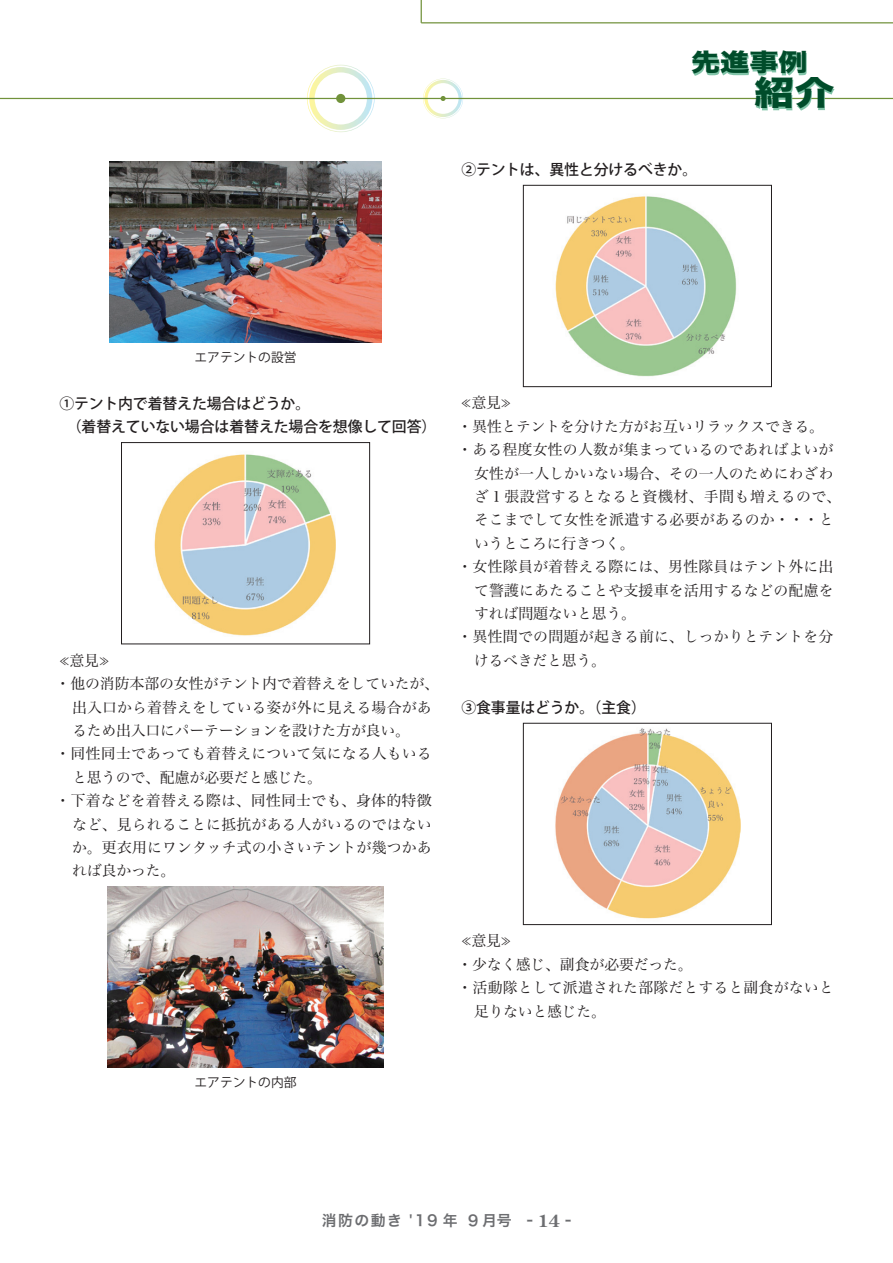
<style>
.page{position:relative;width:893px;height:1263px;background:#fff}
.page>*{position:absolute;margin:0;border:0;box-sizing:border-box;transform-origin:0 0}
.t1{font:33.3px "Hira Kaku Std N W8";color:#004c2a;scale:1.21 1}
.t2{font:24.15px "Hira Kaku Std N W8";color:#004c2a;scale:1.21 1}
.t3{font:14.85px "Hira Min Pro N W3";letter-spacing:.005em;color:#231f20}
.t4{font:14.85px "Hira Min Pro N W3";letter-spacing:-.015em;color:#231f20}
.t5{font:500 14.85px/23.4px "Koz Go Pr 6 N";letter-spacing:-.01em;color:#231f20}
.t6{font:14.85px "Hira Min Pro N W3";letter-spacing:.03em;color:#231f20}
.t7{font:14.85px "Hira Kaku Pro W6";letter-spacing:.1em;color:#6c6d70}
.t8{font:14.85px "Hira Min Pro N W3";letter-spacing:-.02em;color:#231f20}
.t9{font:12.75px "Koz Go Pro";color:#231f20}
.s1{font-family:"Century Old Style Std";font-weight:700;font-size:16.95px}
</style>
<div class="page">
<img style="left:109px;top:162px;width:273px;height:180px">
<img style="left:107px;top:887px;width:277px;height:180px">
<img style="left:154px;top:454px;width:182px;height:182px">
<div style="left:121px;top:442px;width:249px;height:202px;border:1px solid #231f20"></div>
<img style="left:555px;top:196px;width:182px;height:181px">
<div style="left:523px;top:185px;width:249px;height:202px;border:1px solid #231f20"></div>
<img style="left:555px;top:728px;width:186px;height:191px">
<div style="left:523px;top:723px;width:249px;height:202px;border:1px solid #231f20"></div>
<svg style="left:307px;top:65px;width:68px;height:67px"></svg>
<hr style="left:421px;top:22px;width:472px;height:1px;background:#71923b">
<div style="left:336px;top:94px;width:9px;height:9px;background:#71923b;border-radius:50%"></div>
<svg style="left:423px;top:79px;width:40px;height:39px"></svg>
<hr style="left:0;top:98px;width:893px;height:1px;background:#71923b">
<svg style="left:421px;top:0;width:1px;height:23px"></svg>
<svg style="left:692px;top:53px;width:142px;height:58px"></svg>
<h2 class="t2" style="left:691px;top:49px;width:98px">先進事例</h2>
<h1 class="t1" style="left:754px;top:74px;width:68px">紹介</h1>
<p class="t5" style="left:461px;top:158px;width:237px">②テントは、異性と分けるべきか。</p>
<p class="t9" style="left:195px;top:349px;width:104px">エアテントの設営</p>
<p class="t5" style="left:59px;top:392px;width:378px">①テント内で着替えた場合はどうか。<br>　（着替えていない場合は着替えた場合を想像して回答）</p>
<p class="t3" style="left:59px;top:648px;width:51px">≪意見≫</p>
<p class="t3" style="left:56px;top:671px;width:385px">・他の消防本部の女性がテント内で着替えをしていたが、</p>
<p class="t3" style="left:72px;top:694px;width:361px">出入口から着替えをしている姿が外に見える場合があ</p>
<p class="t4" style="left:72px;top:718px;width:340px">るため出入口にパーテーションを設けた方が良い。</p>
<p class="t3" style="left:56px;top:741px;width:378px">・同性同士であっても着替えについて気になる人もいる</p>
<p class="t4" style="left:72px;top:764px;width:252px">と思うので、配慮が必要だと感じた。</p>
<p class="t3" style="left:56px;top:788px;width:377px">・下着などを着替える際は、同性同士でも、身体的特徴</p>
<p class="t3" style="left:72px;top:811px;width:361px">など、見られることに抵抗がある人がいるのではない</p>
<p class="t3" style="left:72px;top:835px;width:361px">か。更衣用にワンタッチ式の小さいテントが幾つかあ</p>
<p class="t3" style="left:72px;top:858px;width:105px">れば良かった。</p>
<p class="t9" style="left:195px;top:1074px;width:104px">エアテントの内部</p>
<p class="t3" style="left:461px;top:390px;width:51px">≪意見≫</p>
<p class="t4" style="left:457px;top:414px;width:368px">・異性とテントを分けた方がお互いリラックスできる。</p>
<p class="t3" style="left:457px;top:437px;width:377px">・ある程度女性の人数が集まっているのであればよいが</p>
<p class="t3" style="left:474px;top:460px;width:361px">女性が一人しかいない場合、その一人のためにわざわ</p>
<p class="t6" style="left:474px;top:484px;width:369px">ざ１張設営するとなると資機材、手間も増えるので、</p>
<p class="t3" style="left:474px;top:507px;width:361px">そこまでして女性を派遣する必要があるのか・・・と</p>
<p class="t8" style="left:474px;top:530px;width:162px">いうところに行きつく。</p>
<p class="t3" style="left:457px;top:554px;width:377px">・女性隊員が着替える際には、男性隊員はテント外に出</p>
<p class="t3" style="left:474px;top:577px;width:361px">て警護にあたることや支援車を活用するなどの配慮を</p>
<p class="t3" style="left:474px;top:601px;width:163px">すれば問題ないと思う。</p>
<p class="t3" style="left:457px;top:624px;width:377px">・異性間での問題が起きる前に、しっかりとテントを分</p>
<p class="t4" style="left:474px;top:647px;width:133px">けるべきだと思う。</p>
<p class="t5" style="left:461px;top:696px;width:186px">③食事量はどうか。（主食）</p>
<p class="t3" style="left:461px;top:928px;width:51px">≪意見≫</p>
<p class="t3" style="left:457px;top:951px;width:237px">・少なく感じ、副食が必要だった。</p>
<p class="t3" style="left:457px;top:975px;width:378px">・活動隊として派遣された部隊だとすると副食がないと</p>
<p class="t4" style="left:474px;top:998px;width:133px">足りないと感じた。</p>
<p class="t7" style="left:322px;top:1207px;width:251px">消防の動き '19 年 ９月号 - <span class="s1">14</span> -</p>
</div>
